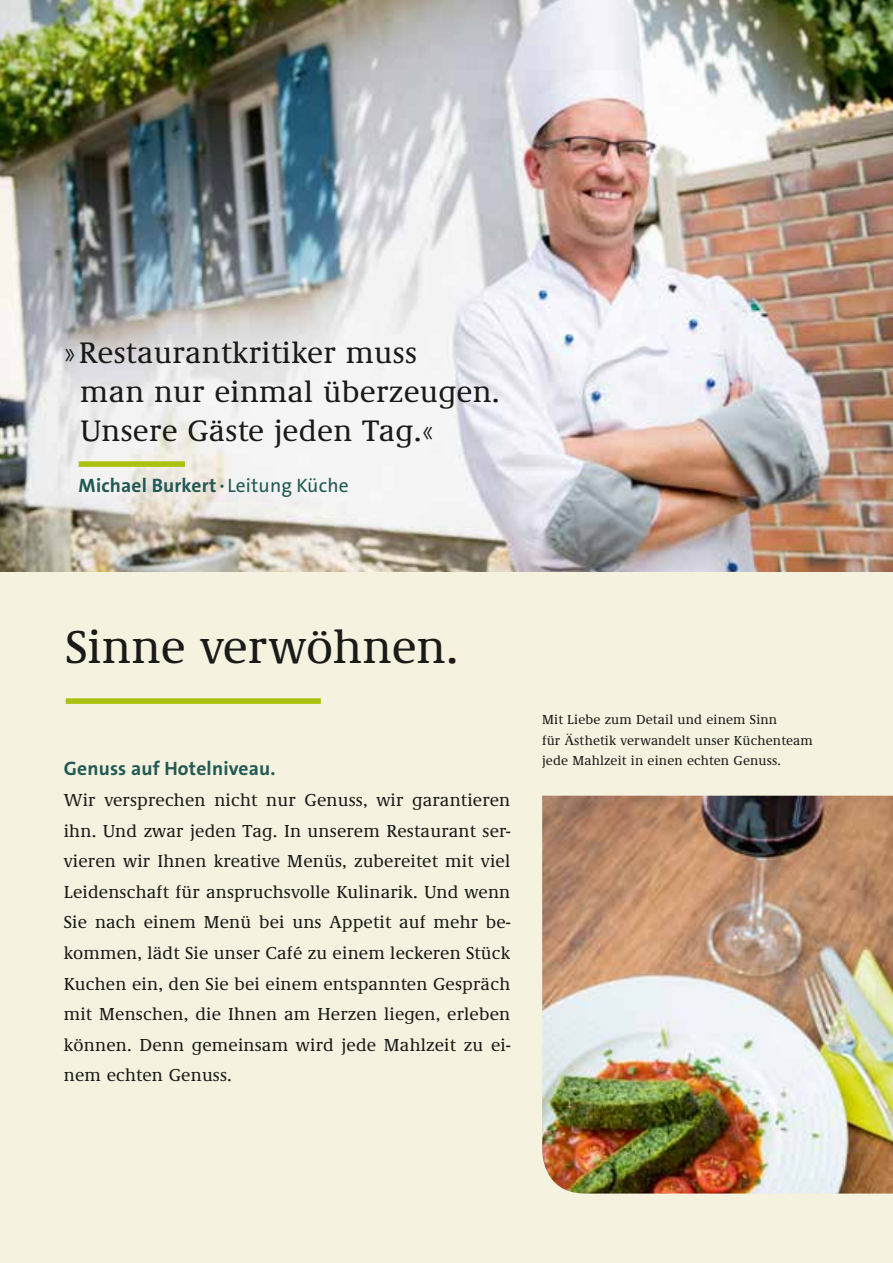
<style>
.page{position:relative;width:893px;height:1263px;background:#fff}
.page>*{position:absolute;margin:0;border:0;box-sizing:border-box;transform-origin:0 0}
.t1{font:500 48px "Demos";color:#1a1a18}
.t2{font:500 30.75px/39px "Demos";letter-spacing:.01em;color:#1a1a18}
.t3{font:19.5px "The Sans LP7 Bld";letter-spacing:.01em;color:#235954}
.t4{font:500 18px/30.6px "Demos";letter-spacing:.01em;color:#1a1a18;text-align:justify}
.t5{font:500 13.5px/20.4px "Demos";letter-spacing:.01em;color:#1a1a18}
.s1{font-family:"The Sans LP5 Plain"}
</style>
<div class="page">
<div style="left:0;top:64px;width:893px;height:1199px;background:#f5f2e0"></div>
<div style="left:66px;top:698px;width:255px;height:6px;background:#a9c210"></div>
<img style="left:0;top:0;width:893px;height:571px">
<img style="left:542px;top:796px;width:351px;height:397px">
<div style="left:79px;top:461px;width:106px;height:6px;background:#a9c210"></div>
<h2 class="t2" style="left:80px;top:335px;width:421px;text-indent:-16px">»Restaurantkritiker muss<br>man nur einmal überzeugen.<br>Unsere Gäste jeden Tag.«</h2>
<p class="t3" style="left:79px;top:473px;width:271px">Michael Burkert· <span class="s1">Leitung Küche</span></p>
<h1 class="t1" style="left:65px;top:622px;width:395px">Sinne verwöhnen.</h1>
<p class="t3" style="left:64px;top:756px;width:213px">Genuss auf Hotelniveau.</p>
<p class="t4" style="left:64px;top:785px;width:448px">Wir versprechen nicht nur Genuss, wir garantieren ihn. Und zwar jeden Tag. In unserem Restaurant ser&shy;vieren wir Ihnen kreative Menüs, zubereitet mit viel Leidenschaft für anspruchsvolle Kulinarik. Und wenn Sie nach einem Menü bei uns Appetit auf mehr be&shy;kommen, lädt Sie unser Café zu einem leckeren Stück Kuchen ein, den Sie bei einem entspannten Gespräch mit Menschen, die Ihnen am Herzen liegen, erleben können. Denn gemeinsam wird jede Mahlzeit zu ei&shy;nem echten Genuss.</p>
<p class="t5" style="left:542px;top:710px;width:272px">Mit Liebe zum Detail und einem Sinn<br>für Ästhetik verwandelt unser Küchenteam jede Mahlzeit in einen echten Genuss.</p>
</div>
